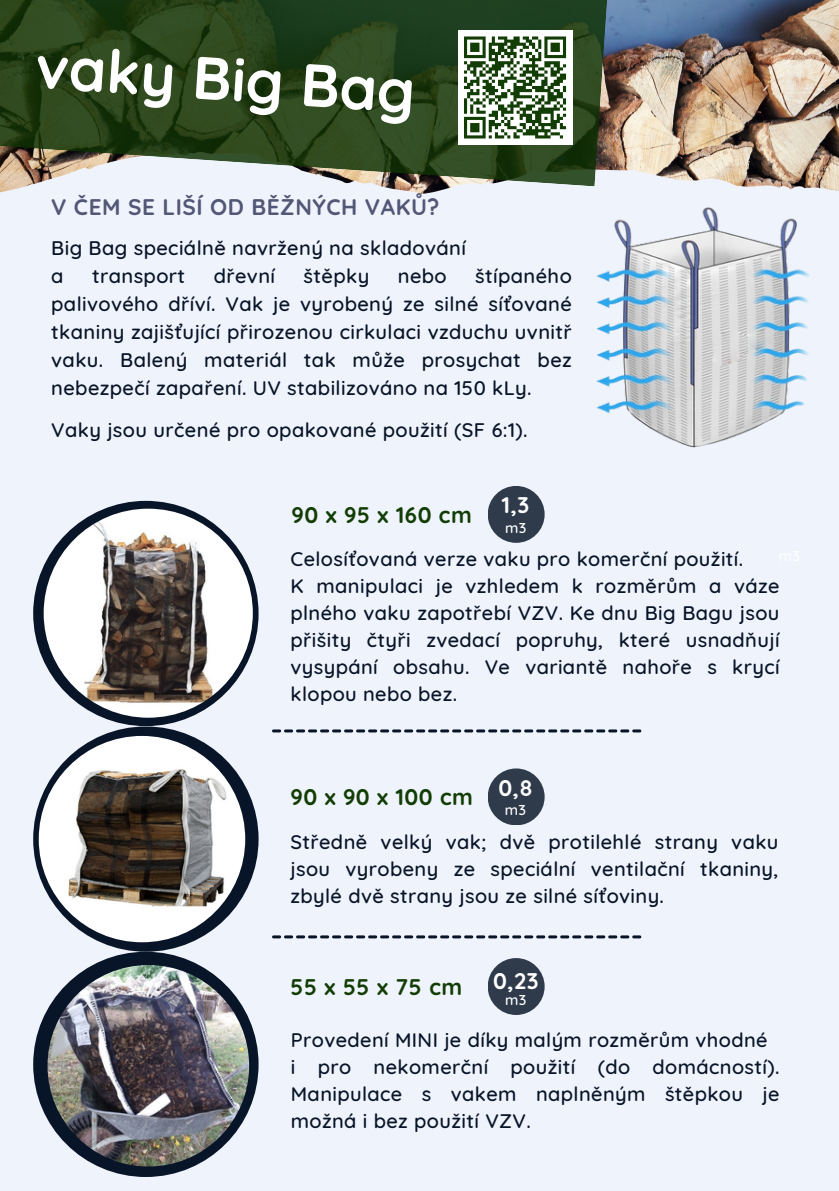
<style>
.page{position:relative;width:839px;height:1191px;background:#fff}
.page>*{position:absolute;margin:0;border:0;box-sizing:border-box;transform-origin:0 0}
.t1{font:700 60px "Quicksand";color:#fff}
.t2{font:700 22.6px "Quicksand";letter-spacing:.025em;color:#515775}
.t3{font:700 22.6px "Quicksand";letter-spacing:.025em;color:#123d04}
.t4{font:700 22.6px "Quicksand";letter-spacing:.33em;color:#123d04}
.t5{font:700 22.6px "Quicksand";color:#fff}
.t6{font:500 20px/27px "Quicksand";letter-spacing:.02em;color:#081427}
.t7{font:500 14.6px "Quicksand";color:#fff}
</style>
<div class="page">
<div style="left:0;top:0;width:838px;height:1191px;background:#eff3fc"></div>
<img style="left:0;top:0;width:838px;height:194px">
<svg style="left:0;top:0;width:610px;height:186px;fill:#314a20"></svg>
<img style="left:572px;top:190px;width:250px;height:258px">
<svg style="left:272px;top:935px;width:369px;height:3px"></svg>
<svg style="left:272px;top:729px;width:369px;height:3px"></svg>
<div style="left:33px;top:501px;width:225px;height:225px;background:#081427;border-radius:50%"></div>
<img style="left:44px;top:509px;width:209px;height:209px;border-radius:50%">
<div style="left:487px;top:486px;width:57px;height:57px;background:#2f3a4b;border-radius:50%"></div>
<div style="left:487px;top:768px;width:57px;height:57px;background:#2f3a4b;border-radius:50%"></div>
<div style="left:33px;top:726px;width:225px;height:226px;background:#081427;border-radius:50%"></div>
<img style="left:39px;top:736px;width:206px;height:206px;border-radius:50%">
<div style="left:33px;top:952px;width:225px;height:225px;background:#081427;border-radius:50%"></div>
<img style="left:48px;top:965px;width:201px;height:202px;border-radius:50%">
<div style="left:487px;top:958px;width:57px;height:57px;background:#2f3a4b;border-radius:50%"></div>
<div style="left:458px;top:30px;width:114px;height:115px;background:#fff"></div>
<svg style="left:464px;top:36px;width:103px;height:103px"></svg>
<p class="t1" style="left:38px;top:27px;width:382px;rotate:4deg">vaky Big Bag</p>
<p class="t2" style="left:51px;top:193px;width:390px">V ČEM SE LIŠÍ OD BĚŽNÝCH VAKŮ?</p>
<p class="t6" style="left:51px;top:234px;width:416px;line-height:28px">Big Bag speciálně navržený na skladování a</p>
<p class="t6" style="left:51px;top:262px;width:522px;line-height:28px;text-align:justify;text-indent:424px">štípaného palivového dříví. Vak je vyrobený ze silné síťované tkaniny zajišťující přirozenou cirkulaci vzduchu uvnitř vaku. Balený materiál tak může prosychat bez nebezpečí zapaření. UV stabilizováno na 150 kLy.</p>
<p class="t6" style="left:51px;top:416px;width:478px">Vaky jsou určené pro opakované použití (SF 6:1).</p>
<p class="t6" style="left:92px;top:262px;width:95px">transport</p>
<p class="t6" style="left:214px;top:262px;width:63px">dřevní</p>
<p class="t6" style="left:303px;top:262px;width:67px">štěpky</p>
<p class="t6" style="left:398px;top:262px;width:50px">nebo</p>
<p class="t5" style="left:502px;top:490px;width:29px">1,3</p>
<p class="t7" style="left:505px;top:518px;width:23px">m3</p>
<h3 class="t3" style="left:291px;top:500px;width:182px">90 x 95 x 160 cm</h3>
<h3 class="t6" style="left:290px;top:545px;width:490px">Celosíťovaná verze vaku pro komerční použití.<br>K manipulaci je vzhledem k rozměrům a váze plného vaku zapotřebí VZV. Ke dnu Big Bagu jsou přišity čtyři zvedací popruhy, které usnadňují vysypání obsahu. Ve variantě nahoře s krycí klopou nebo bez.</h3>
<h2 class="t3" style="left:290px;top:783px;width:184px">90 x 90 x 100 cm</h2>
<h4 class="t5" style="left:498px;top:774px;width:36px">0,8</h4>
<h3 class="t7" style="left:504px;top:800px;width:23px">m3</h3>
<h4 class="t6" style="left:290px;top:828px;width:489px;text-align:justify">Středně velký vak; dvě protilehlé strany vaku jsou vyrobeny ze speciální ventilační tkaniny, zbylé dvě strany jsou ze silné síťoviny.</h4>
<h4 class="t4" style="left:290px;top:972px;width:173px">55x55x75cm</h4>
<h3 class="t5" style="left:493px;top:966px;width:47px">0,23</h3>
<p class="t7" style="left:505px;top:990px;width:23px">m3</p>
<p class="t6" style="left:291px;top:1026px;width:490px">Provedení MINI je díky malým rozměrům vhodné<br>i pro nekomerční použití (do domácností).<br>Manipulace s vakem naplněným štěpkou je možná i bez použití VZV.</p>
</div>
